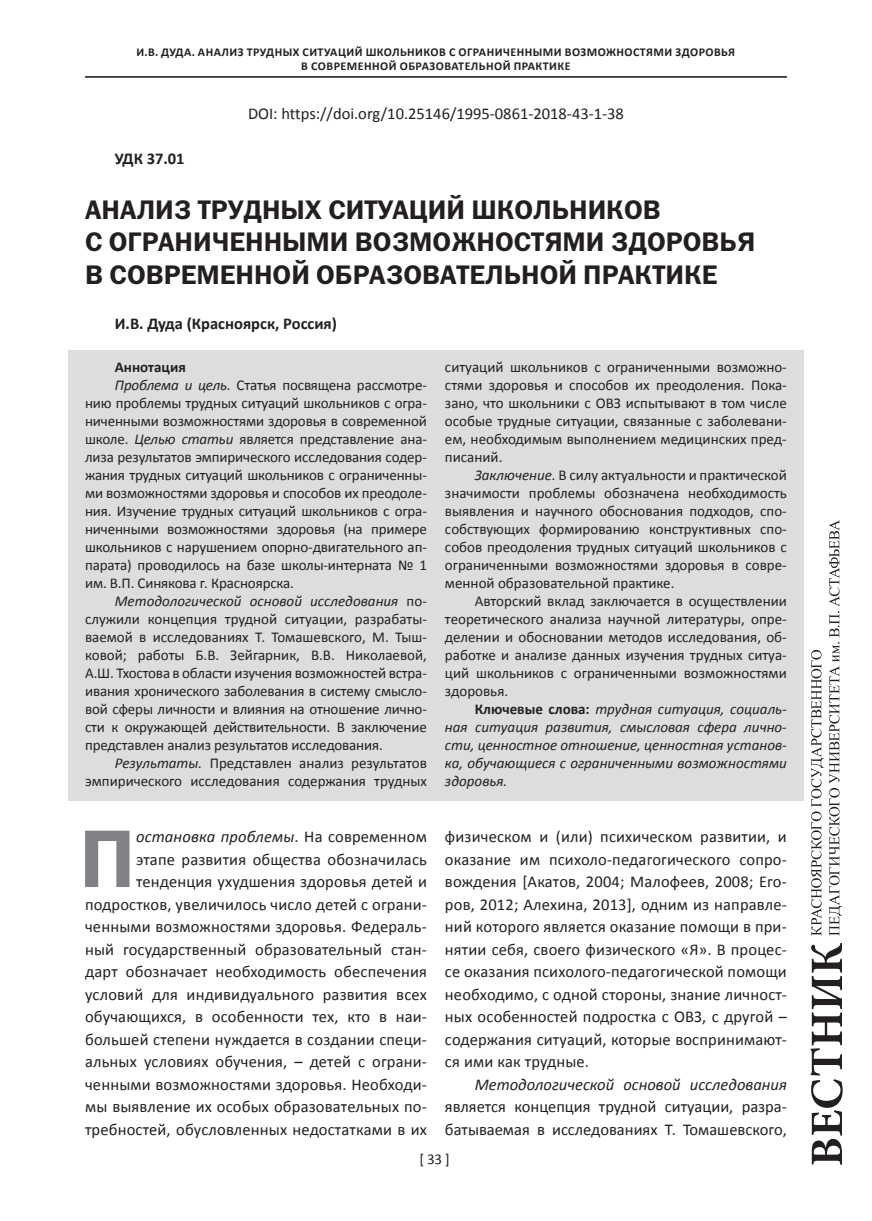
<style>
.page{position:relative;width:872px;height:1221px;background:#fff}
.page>*{position:absolute;margin:0;border:0;box-sizing:border-box;transform-origin:0 0}
.t1{font:82.05px "ez Franklin Goth Demi";color:#808285}
.t2{font:27px/32.4px "ez Franklin Goth Demi";color:#231f20}
.t3{font:16.5px/22.5px "Calibri";letter-spacing:.01em;color:#231f20;text-align:right}
.t4{font:700 16.5px "Calibri";color:#231f20}
.t5{font:italic 16.5px "Calibri";color:#231f20}
.t6{font:15px/18px "Calibri";letter-spacing:-.01em;color:#231f20;text-align:justify}
.t7{font:italic 15px/18px "Calibri";color:#231f20;text-align:justify}
.t8{font:700 15px "Calibri";color:#231f20}
.t9{font:700 12px/13.5px "Calibri";letter-spacing:.04em;color:#231f20;text-align:center}
.s1{font-style:italic}
.s2{font-style:normal}
.s3{font-weight:700;font-style:normal}
</style>
<div class="page">
<svg style="left:811px;top:520px;width:31px;height:415px"></svg>
<svg style="left:810px;top:943px;width:32px;height:221px"></svg>
<hr style="left:85px;top:76px;width:702px;height:1px;background:#231f20">
<hr style="left:85px;top:77px;width:702px;height:1px;background:#231f20">
<div style="left:68px;top:350px;width:736px;height:450px;background:#dcdddf"></div>
<p class="t9" style="left:136px;top:46px;width:600px">И.В. Дуда. АНАЛИЗ ТРУДНЫХ СИТУАЦИЙ ШКОЛЬНИКОВ С ОГРАНИЧЕННЫМИ ВОЗМОЖНОСТЯМИ ЗДОРОВЬЯ<br>В СОВРЕМЕННОЙ ОБРАЗОВАТЕЛЬНОЙ ПРАКТИКЕ</p>
<p class="t3" style="left:248px;top:102px;width:377px">DOI: https://doi.org/10.25146/1995-0861-2018-43-1-38</p>
<p class="t4" style="left:115px;top:148px;width:71px">УДК 37.01</p>
<h2 class="t2" style="left:85px;top:193px;width:671px">АНАЛИЗ ТРУДНЫХ СИТУАЦИЙ ШКОЛЬНИКОВ<br>С ОГРАНИЧЕННЫМИ ВОЗМОЖНОСТЯМИ ЗДОРОВЬЯ<br>В СОВРЕМЕННОЙ ОБРАЗОВАТЕЛЬНОЙ ПРАКТИКЕ</h2>
<p class="t4" style="left:115px;top:312px;width:224px">И.В. Дуда (Красноярск, Россия)</p>
<p class="t8" style="left:115px;top:357px;width:72px">Аннотация</p>
<p class="t6" style="left:115px;top:376px;width:314px"><span class="s1">Проблема и цель.</span> Статья посвящена рассмотре-</p>
<p class="t6" style="left:85px;top:394px;width:343px">нию проблемы трудных ситуаций школьников с огра-</p>
<p class="t6" style="left:85px;top:412px;width:343px">ниченными возможностями здоровья в современной</p>
<p class="t6" style="left:85px;top:430px;width:343px">школе. <span class="s1">Целью статьи</span> является представление ана-</p>
<p class="t6" style="left:85px;top:448px;width:343px">лиза результатов эмпирического исследования содер-</p>
<p class="t6" style="left:85px;top:466px;width:343px">жания трудных ситуаций школьников с ограниченны-</p>
<p class="t6" style="left:85px;top:484px;width:343px">ми возможностями здоровья и способов их преодоле-</p>
<p class="t6" style="left:85px;top:502px;width:343px">ния. Изучение трудных ситуаций школьников с огра-</p>
<p class="t6" style="left:85px;top:520px;width:343px">ниченными возможностями здоровья (на примере</p>
<p class="t6" style="left:85px;top:538px;width:343px">школьников с нарушением опорно-двигательного ап-</p>
<p class="t6" style="left:85px;top:556px;width:343px">парата) проводилось на базе школы-интерната № 1</p>
<p class="t6" style="left:85px;top:574px;width:210px">им. В.П. Синякова г. Красноярска.</p>
<p class="t7" style="left:115px;top:591px;width:314px">Методологической основой исследования <span class="s2">по-</span></p>
<p class="t6" style="left:85px;top:610px;width:343px">служили концепция трудной ситуации, разрабаты-</p>
<p class="t6" style="left:85px;top:628px;width:343px">ваемой в исследованиях Т. Томашевского, М. Тыш-</p>
<p class="t6" style="left:85px;top:646px;width:343px">ковой; работы Б.В. Зейгарник, В.В. Николаевой,</p>
<p class="t6" style="left:85px;top:664px;width:343px">А.Ш. Тхостова в области изучения возможностей встра-</p>
<p class="t6" style="left:85px;top:682px;width:343px">ивания хронического заболевания в систему смысло-</p>
<p class="t6" style="left:85px;top:700px;width:343px">вой сферы личности и влияния на отношение лично-</p>
<p class="t6" style="left:85px;top:718px;width:343px">сти к окружающей действительности. В заключение</p>
<p class="t6" style="left:85px;top:736px;width:299px">представлен анализ результатов исследования.</p>
<p class="t6" style="left:115px;top:754px;width:314px"><span class="s1">Результаты.</span> Представлен анализ результатов</p>
<p class="t6" style="left:85px;top:772px;width:343px">эмпирического исследования содержания трудных</p>
<p class="t6" style="left:445px;top:358px;width:343px">ситуаций школьников с ограниченными возможно&shy;стями здоровья и способов их преодоления. Пока&shy;зано, что школьники с ОВЗ испытывают в том числе особые трудные ситуации, связанные с заболевани&shy;ем, необходимым выполнением медицинских пред&shy;писаний.</p>
<p class="t6" style="left:445px;top:466px;width:343px;text-indent:30px"><span class="s1">Заключение.</span> В силу актуальности и практической значимости проблемы обозначена необходимость выявления и научного обоснования подходов, спо&shy;собствующих формированию конструктивных спо&shy;собов преодоления трудных ситуаций школьников с ограниченными возможностями здоровья в совре&shy;менной образовательной практике.</p>
<p class="t6" style="left:445px;top:592px;width:343px;text-indent:30px">Авторский вклад заключается в осуществлении теоретического анализа научной литературы, опре&shy;делении и обосновании методов исследования, об&shy;работке и анализе данных изучения трудных ситуа&shy;ций школьников с ограниченными возможностями здоровья.</p>
<p class="t7" style="left:445px;top:699px;width:343px;text-indent:30px"><span class="s3">Ключевые слова:</span> трудная ситуация, социаль&shy;ная ситуация развития, смысловая сфера лично&shy;сти, ценностное отношение, ценностная установ&shy;ка, обучающиеся с ограниченными возможностями здоровья.</p>
<p class="t3" style="left:85px;top:825px;width:343px"><span class="s1">остановка проблемы</span>. На современном<br>этапе развития общества обозначилась тенденция ухудшения здоровья детей и подростков, увеличилось число детей с ограни&shy;ченными возможностями здоровья. Федераль&shy;ный государственный образовательный стан&shy;дарт обозначает необходимость обеспечения условий для индивидуального развития всех обучающихся, в особенности тех, кто в наи&shy;большей степени нуждается в создании специ&shy;альных условиях обучения, – детей с ограни&shy;ченными возможностями здоровья. Необходи&shy;мы выявление их особых образовательных по&shy;требностей, обусловленных недостатками в их</p>
<p class="t3" style="left:445px;top:825px;width:343px;text-align:justify">физическом и (или) психическом развитии, и оказание им психоло-педагогического сопро&shy;вождения [Акатов, 2004; Малофеев, 2008; Его&shy;ров, 2012; Алехина, 2013], одним из направле&shy;ний которого является оказание помощи в при&shy;нятии себя, своего физического «Я». В процес&shy;се оказания психолого-педагогической помощи необходимо, с одной стороны, знание личност&shy;ных особенностей подростка с ОВЗ, с другой – содержания ситуаций, которые воспринимают&shy;ся ими как трудные.</p>
<h1 class="t1" style="left:79px;top:812px;width:57px">П</h1>
<p class="t5" style="left:475px;top:1072px;width:314px">Методологической основой исследования</p>
<p class="t3" style="left:445px;top:1095px;width:343px;text-align:left">является концепция трудной ситуации, разра&shy;батываемая в исследованиях Т. Томашевского,</p>
<p class="t6" style="left:419px;top:1149px;width:32px">[ 33 ]</p>
</div>
